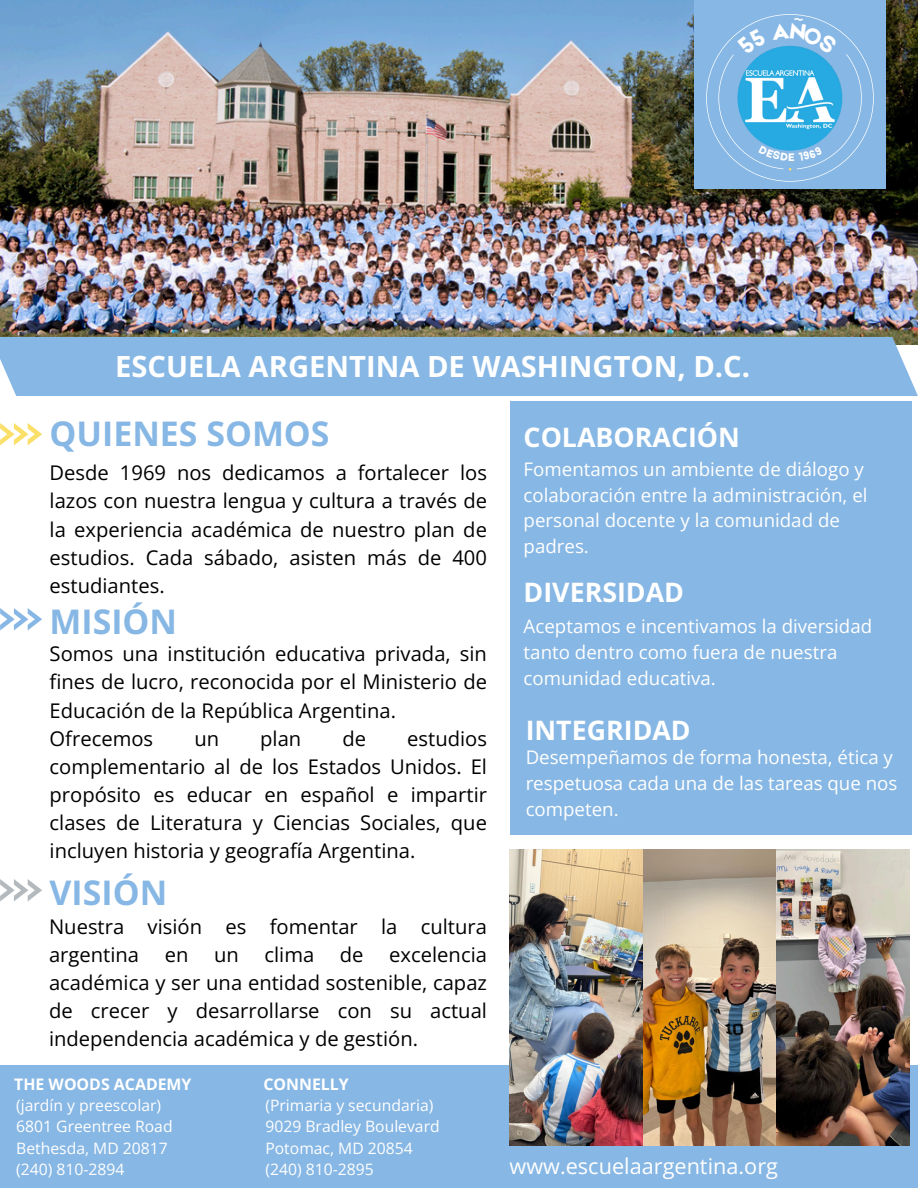
<style>
.page{position:relative;width:918px;height:1188px;background:#fff}
.page>*{position:absolute;margin:0;border:0;box-sizing:border-box;transform-origin:0 0}
.t1{font:700 33.9px "Open Sans";color:#87b7e4}
.t2{font:700 29.1px "Open Sans";color:#fff}
.t3{font:700 26.7px "Open Sans";color:#fff}
.t4{font:21.75px "Open Sans";color:#fff}
.t5{font:20.25px/28.2px "Open Sans";color:#000;text-align:justify}
.t6{font:18.75px/25.8px "Open Sans";color:#fff}
.t7{font:700 15.9px "Open Sans";color:#fff}
.t8{font:15.75px "Open Sans";color:#fff}
</style>
<div class="page">
<div style="left:510px;top:401px;width:402px;height:434px;background:#87b7e4"></div>
<div style="left:0;top:1065px;width:918px;height:123px;background:#87b7e4"></div>
<img style="left:0;top:0;width:918px;height:337px">
<div style="left:0;top:337px;width:918px;height:59px;background:#87b7e4"></div>
<div style="left:694px;top:0;width:192px;height:188px;background:#87b7e4"></div>
<svg style="left:0;top:608px;width:42px;height:22px"></svg>
<svg style="left:0;top:423px;width:42px;height:22px"></svg>
<svg style="left:0;top:879px;width:42px;height:22px"></svg>
<img style="left:510px;top:850px;width:400px;height:296px">
<svg style="left:706px;top:14px;width:168px;height:168px"></svg>
<p class="t2" style="left:115px;top:346px;width:637px">ESCUELA ARGENTINA DE WASHINGTON, D.C.</p>
<p class="t1" style="left:50px;top:409px;width:282px">QUIENES SOMOS</p>
<h5 class="t5" style="left:50px;top:458px;width:439px">Desde 1969 nos dedicamos a fortalecer los lazos con nuestra lengua y cultura a través de la experiencia académica de nuestro plan de estudios. Cada sábado, asisten más de 400 estudiantes.</h5>
<h2 class="t6" style="left:524px;top:456px;width:345px">Fomentamos un ambiente de diálogo y colaboración entre la administración, el personal docente y la comunidad de padres.</h2>
<h1 class="t3" style="left:524px;top:419px;width:218px">COLABORACIÓN</h1>
<h1 class="t3" style="left:524px;top:573px;width:162px">DIVERSIDAD</h1>
<h5 class="t1" style="left:50px;top:598px;width:129px">MISIÓN</h5>
<h2 class="t5" style="left:50px;top:639px;width:439px;text-align:left">Somos una institución educativa privada, sin fines de lucro, reconocida por el Ministerio de Educación de la República Argentina.<br>Ofrecemos</h2>
<p class="t6" style="left:524px;top:613px;width:350px">Aceptamos e incentivamos la diversidad tanto dentro como fuera de nuestra comunidad educativa.</p>
<h5 class="t3" style="left:526px;top:711px;width:167px">INTEGRIDAD</h5>
<h2 class="t5" style="left:50px;top:724px;width:439px;text-indent:358px">estudios complementario al de los Estados Unidos. El propósito es educar en español e impartir clases de Literatura y Ciencias Sociales, que incluyen historia y geografía Argentina.</h2>
<p class="t1" style="left:50px;top:869px;width:119px">VISIÓN</p>
<p class="t5" style="left:49px;top:912px;width:439px">Nuestra visión es fomentar la cultura argentina</p>
<h2 class="t5" style="left:194px;top:724px;width:26px">un</h2>
<h2 class="t5" style="left:260px;top:724px;width:43px">plan</h2>
<h2 class="t5" style="left:342px;top:724px;width:25px">de</h2>
<p class="t6" style="left:526px;top:744px;width:373px">Desempeñamos de forma honesta, ética y respetuosa cada una de las tareas que nos competen.</p>
<p class="t5" style="left:49px;top:940px;width:439px;text-indent:340px">excelencia académica y ser una entidad sostenible, capaz de crecer y desarrollarse con su actual independencia académica y de gestión.</p>
<p class="t5" style="left:165px;top:940px;width:25px">en</p>
<p class="t5" style="left:214px;top:940px;width:26px">un</p>
<p class="t5" style="left:264px;top:940px;width:51px">clima</p>
<p class="t5" style="left:340px;top:940px;width:25px">de</p>
<h6 class="t7" style="left:14px;top:1073px;width:179px">THE WOODS ACADEMY</h6>
<h6 class="t8" style="left:16px;top:1094px;width:146px">(jardín y preescolar)</h6>
<p class="t8" style="left:16px;top:1116px;width:158px">6801 Greentree Road</p>
<p class="t8" style="left:16px;top:1137px;width:153px">Bethesda, MD 20817</p>
<p class="t8" style="left:16px;top:1158px;width:110px">(240) 810-2894</p>
<p class="t7" style="left:263px;top:1073px;width:87px">CONNELLY</p>
<p class="t8" style="left:265px;top:1094px;width:170px">(Primaria y secundaria)</p>
<p class="t8" style="left:265px;top:1116px;width:176px">9029 Bradley Boulevard</p>
<p class="t8" style="left:265px;top:1137px;width:149px">Potomac, MD 20854</p>
<p class="t8" style="left:265px;top:1158px;width:110px">(240) 810-2895</p>
<h4 class="t4" style="left:510px;top:1151px;width:270px">www.escuelaargentina.org</h4>
</div>
